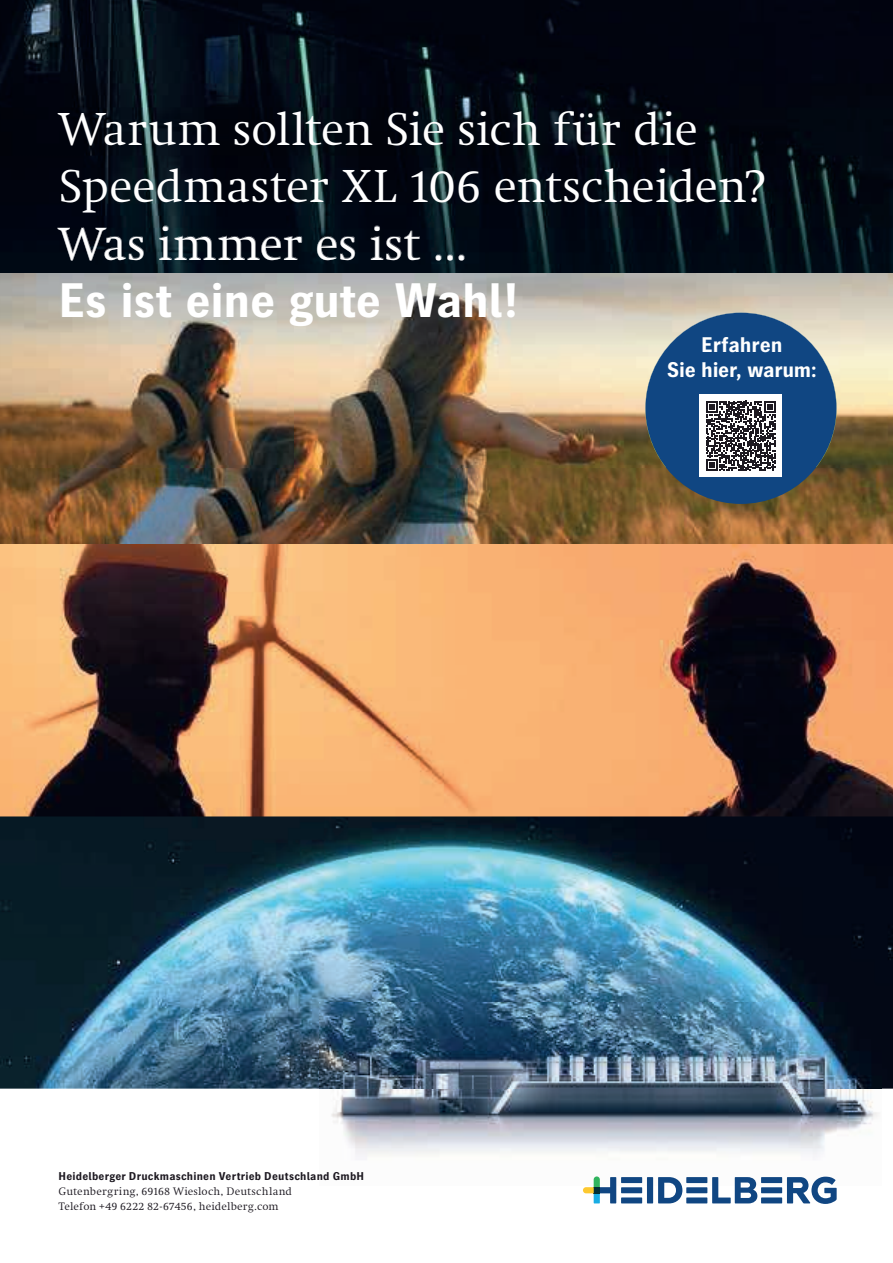
<style>
.page{position:relative;width:893px;height:1263px;background:#fff}
.page>*{position:absolute;margin:0;border:0;box-sizing:border-box;transform-origin:0 0}
.t1{font:48px/57.4px "Heidelberg Antiqua ML";letter-spacing:-.005em;color:#fff}
.t2{font:700 48px "Heidelberg Gothic Ml";letter-spacing:-.005em;color:#fff}
.t3{font:700 21px/25.5px "Heidelberg Gothic Ml";letter-spacing:-.01em;color:#fff;text-align:center}
.t4{font:11.25px/14.9px "Heidelberg Antiqua ML";letter-spacing:.015em;color:#1d1921}
.t5{font:700 11.25px "Heidelberg Gothic Ml";letter-spacing:.02em;color:#1d1921}
</style>
<div class="page">
<img style="left:0;top:0;width:893px;height:1089px">
<img style="left:320px;top:1003px;width:561px;height:182px">
<svg style="left:658px;top:1177px;width:24px;height:26px"></svg>
<div style="left:647px;top:1177px;width:6px;height:26px;background:#104682"></div>
<div style="left:621px;top:1177px;width:21px;height:6px;background:#104682"></div>
<div style="left:621px;top:1187px;width:21px;height:6px;background:#104682"></div>
<div style="left:621px;top:1197px;width:21px;height:6px;background:#104682"></div>
<div style="left:686px;top:1177px;width:21px;height:6px;background:#104682"></div>
<div style="left:686px;top:1187px;width:21px;height:6px;background:#104682"></div>
<div style="left:686px;top:1197px;width:21px;height:6px;background:#104682"></div>
<svg style="left:712px;top:1177px;width:45px;height:26px"></svg>
<div style="left:761px;top:1177px;width:21px;height:6px;background:#104682"></div>
<div style="left:761px;top:1187px;width:21px;height:6px;background:#104682"></div>
<div style="left:761px;top:1197px;width:21px;height:6px;background:#104682"></div>
<svg style="left:787px;top:1177px;width:50px;height:27px"></svg>
<svg style="left:583px;top:1176px;width:33px;height:27px"></svg>
<svg style="left:58px;top:226px;width:406px;height:34px;background:#09141f"></svg>
<div style="left:645px;top:313px;width:192px;height:191px;background:#104682;border-radius:50%"></div>
<img style="left:645px;top:313px;width:192px;height:154px">
<div style="left:699px;top:394px;width:83px;height:83px;background:#fff"></div>
<svg style="left:706px;top:401px;width:70px;height:70px"></svg>
<h1 class="t1" style="left:58px;top:101px;width:708px">Warum sollten Sie sich für die<br>Speedmaster XL 106 entscheiden?<br>Was immer es ist ...</h1>
<h1 class="t2" style="left:58px;top:274px;width:462px">Es ist eine gute Wahl!</h1>
<h2 class="t3" style="left:667px;top:332px;width:151px">Erfahren<br>Sie hier, warum:</h2>
<p class="t5" style="left:58px;top:1169px;width:307px">Heidelberger Druckmaschinen Vertrieb Deutschland GmbH</p>
<p class="t4" style="left:58px;top:1183px;width:235px">Gutenbergring, 69168 Wiesloch, Deutschland<br>Telefon +49 6222 82-67456, heidelberg.com</p>
</div>
